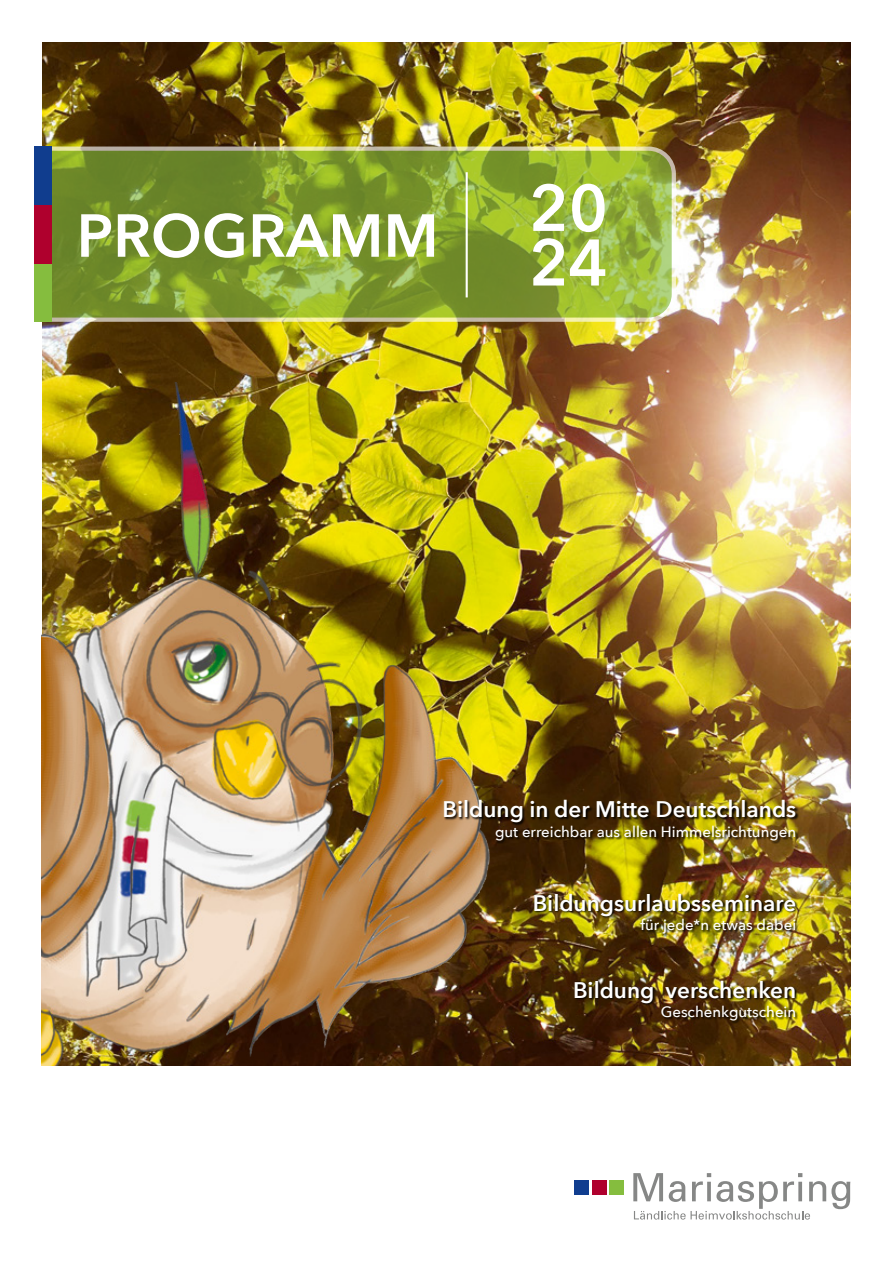
<style>
.page{position:relative;width:893px;height:1263px;background:#fff}
.page>*{position:absolute;margin:0;border:0;box-sizing:border-box;transform-origin:0 0}
.t1{font:600 65.1px/54.6px "Avenir Next";color:#fff}
.t2{font:600 60px "Avenir Next";color:#fff}
.t3{font:600 22.5px "Avenir Next";color:#fff}
.t4{font:500 15px "Avenir Next";color:#fff}
</style>
<div class="page">
<img style="left:42px;top:43px;width:808px;height:1023px">
<div style="left:574px;top:1180px;width:15px;height:15px;background:#103d8f"></div>
<div style="left:592px;top:1180px;width:15px;height:15px;background:#af002d"></div>
<div style="left:609px;top:1180px;width:15px;height:15px;background:#85bd3e"></div>
<svg style="left:633px;top:1173px;width:217px;height:46px"></svg>
<div style="left:534px;top:893px;width:265px;height:44px;background:#000;opacity:.9"></div>
<div style="left:575px;top:980px;width:224px;height:44px;background:#000;opacity:.9"></div>
<svg style="left:40px;top:144px;width:637px;height:179px;background:#86a037"></svg>
<div style="left:34px;top:263px;width:18px;height:59px;background:#85bd3e"></div>
<div style="left:34px;top:205px;width:18px;height:59px;background:#af002d"></div>
<div style="left:34px;top:147px;width:18px;height:58px;background:#103d8e"></div>
<hr style="left:466px;top:172px;width:2px;height:125px;background:#fff">
<img style="left:41px;top:382px;width:488px;height:684px">
<div style="left:444px;top:799px;width:355px;height:45px;background:#000;opacity:.9"></div>
<h2 class="t2" style="left:77px;top:184px;width:364px">PROGRAMM</h2>
<h1 class="t1" style="left:529px;top:179px;width:81px">20<br>24</h1>
<h3 class="t3" style="left:443px;top:790px;width:355px">Bildung in der Mitte Deutschlands</h3>
<p class="t4" style="left:495px;top:819px;width:303px">gut erreichbar aus allen Himmelsrichtungen</p>
<h3 class="t3" style="left:533px;top:883px;width:265px">Bildungsurlaubsseminare</h3>
<p class="t4" style="left:640px;top:912px;width:157px">für jede*n etwas dabei</p>
<h3 class="t3" style="left:573px;top:970px;width:225px">Bildung verschenken</h3>
<p class="t4" style="left:661px;top:999px;width:137px">Geschenkgutschein</p>
</div>
